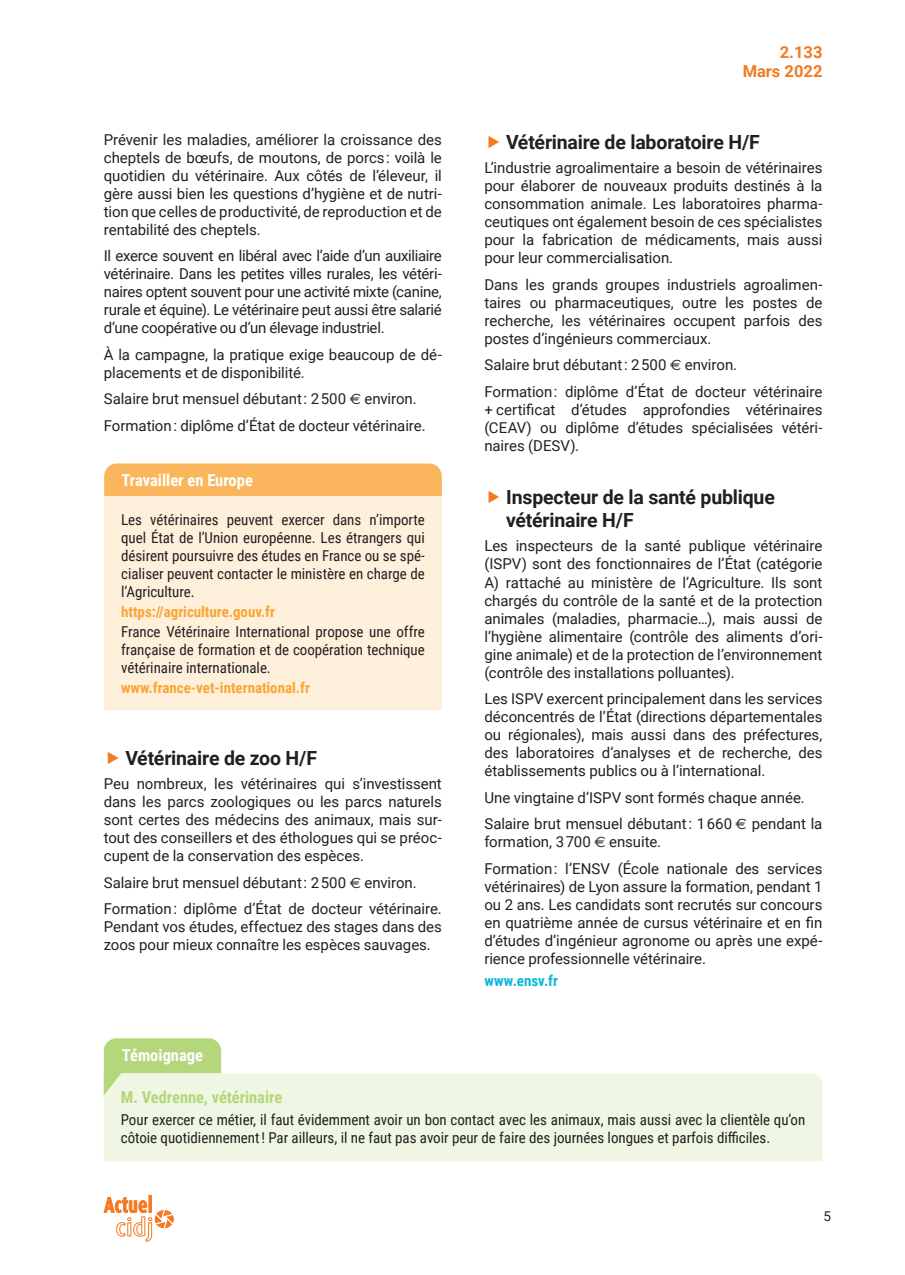
<style>
.page{position:relative;width:905px;height:1275px;background:#fff}
.page>*{position:absolute;margin:0;border:0;box-sizing:border-box;transform-origin:0 0}
.t1{font:700 19.5px/23.4px "Roboto";letter-spacing:-.01em;color:#231f20}
.t2{font:700 16.5px "Roboto Condensed";color:#fff}
.t3{font:700 16.5px "Roboto Condensed";letter-spacing:-.005em;color:#b5d77b}
.t4{font:700 16.5px/19.8px "Roboto";color:#f47921;text-align:right}
.t5{font:15px/18px "Roboto";letter-spacing:-.005em;color:#231f20;text-align:justify}
.t6{font:15px/18px "Roboto Condensed";letter-spacing:-.005em;color:#231f20;text-align:justify}
.t7{font:700 15px "Roboto Condensed";letter-spacing:-.005em;color:#faa636}
.t8{font:700 15px "Roboto Condensed";color:#0db9d6}
.t9{font:13.5px "Roboto";color:#231f20}
.s1{font-family:"Euro Sans"}
</style>
<div class="page">
<svg style="left:103px;top:1195px;width:72px;height:47px"></svg>
<div style="left:104px;top:1073px;width:718px;height:88px;background:#eff6e3"></div>
<svg style="left:104px;top:1038px;width:117px;height:57px;background:#cae2a1"></svg>
<div style="left:104px;top:463px;width:338px;height:33px;background:#fbb65d"></div>
<div style="left:104px;top:496px;width:338px;height:214px;background:#fef0db"></div>
<p class="t5" style="left:104px;top:130px;width:340px">Prévenir les maladies, améliorer la croissance des cheptels de bœufs, de moutons, de porcs : voilà le quotidien du vétérinaire. Aux côtés de l’éleveur, il gère aussi bien les questions d’hygiène et de nutri&shy;tion que celles de productivité, de reproduction et de rentabilité des cheptels.</p>
<p class="t5" style="left:104px;top:246px;width:340px">Il exerce souvent en libéral avec l’aide d’un auxiliaire vétérinaire. Dans les petites villes rurales, les vétéri&shy;naires optent souvent pour une activité mixte (canine, rurale et équine). Le vétérinaire peut aussi être salarié d’une coopérative ou d’un élevage industriel.</p>
<p class="t5" style="left:104px;top:345px;width:340px">À la campagne, la pratique exige beaucoup de dé&shy;placements et de disponibilité.</p>
<p class="t5" style="left:104px;top:385px;width:323px;line-height:26.5px">Salaire brut mensuel débutant : 2 500 <span class="s1">€</span> environ.<br>Formation : diplôme d’État de docteur vétérinaire.</p>
<p class="t2" style="left:122px;top:468px;width:133px">Travailler en Europe</p>
<p class="t6" style="left:121px;top:510px;width:305px">Les vétérinaires peuvent exercer dans n’importe quel État de l’Union européenne. Les étrangers qui désirent poursuivre des études en France ou se spé&shy;cialiser peuvent contacter le ministère en charge de l’Agriculture.</p>
<p class="t7" style="left:121px;top:601px;width:155px">https://agriculture.gouv.fr</p>
<p class="t6" style="left:121px;top:622px;width:305px">France Vétérinaire International propose une offre française de formation et de coopération technique vétérinaire internationale.</p>
<p class="t7" style="left:121px;top:677px;width:190px">www.france-vet-international.fr</p>
<h1 class="t1" style="left:126px;top:745px;width:193px">Vétérinaire de zoo H/F</h1>
<p class="t5" style="left:104px;top:774px;width:340px">Peu nombreux, les vétérinaires qui s’investissent dans les parcs zoologiques ou les parcs naturels sont certes des médecins des animaux, mais sur&shy;tout des conseillers et des éthologues qui se préoc&shy;cupent de la conservation des espèces.</p>
<p class="t5" style="left:104px;top:868px;width:340px;line-height:26.5px">Salaire brut mensuel débutant : 2 500 <span class="s1">€</span> environ.<br>Formation : diplôme d’État de docteur vétérinaire.</p>
<p class="t5" style="left:104px;top:917px;width:340px">Pendant vos études, effectuez des stages dans des zoos pour mieux connaître les espèces sauvages.</p>
<p class="t2" style="left:122px;top:1044px;width:83px">Témoignage</p>
<p class="t4" style="left:743px;top:41px;width:81px">2.133<br>Mars 2022</p>
<h1 class="t1" style="left:506px;top:129px;width:255px">Vétérinaire de laboratoire H/F</h1>
<p class="t5" style="left:484px;top:158px;width:340px">L’industrie agroalimentaire a besoin de vétérinaires pour élaborer de nouveaux produits destinés à la consommation animale. Les laboratoires pharma&shy;ceutiques ont également besoin de ces spécialistes pour la fabrication de médicaments, mais aussi pour leur commercialisation.</p>
<p class="t5" style="left:484px;top:275px;width:340px">Dans les grands groupes industriels agroalimen&shy;taires ou pharmaceutiques, outre les postes de recherche, les vétérinaires occupent parfois des postes d’ingénieurs commerciaux.</p>
<p class="t5" style="left:484px;top:351px;width:340px;line-height:26.5px">Salaire brut débutant : 2 500 <span class="s1">€</span> environ.<br>Formation : diplôme d’État de docteur vétérinaire</p>
<p class="t5" style="left:484px;top:400px;width:340px">+ certificat d’études approfondies vétérinaires (CEAV) ou diplôme d’études spécialisées vétéri&shy;naires (DESV).</p>
<h1 class="t1" style="left:506px;top:484px;width:270px">Inspecteur de la santé publique vétérinaire H/F</h1>
<p class="t5" style="left:484px;top:537px;width:340px">Les inspecteurs de la santé publique vétérinaire (ISPV) sont des fonctionnaires de l’État (catégorie A) rattaché au ministère de l’Agriculture. Ils sont chargés du contrôle de la santé et de la protection animales (maladies, pharmacie…), mais aussi de l’hygiène alimentaire (contrôle des aliments d’ori&shy;gine animale) et de la protection de l’environnement (contrôle des installations polluantes).</p>
<p class="t5" style="left:484px;top:689px;width:340px">Les ISPV exercent principalement dans les services déconcentrés de l’État (directions départementales ou régionales), mais aussi dans des préfectures, des laboratoires d’analyses et de recherche, des établissements publics ou à l’international.</p>
<p class="t5" style="left:484px;top:783px;width:340px;line-height:26.5px">Une vingtaine d’ISPV sont formés chaque année.<br>Salaire brut mensuel débutant : 1 660 <span class="s1">€</span> pendant la</p>
<p class="t5" style="left:484px;top:828px;width:340px;line-height:26.5px">formation, 3 700 <span class="s1">€</span> ensuite.<br>Formation : l’ENSV (École nationale des services</p>
<p class="t5" style="left:484px;top:877px;width:340px">vétérinaires) de Lyon assure la formation, pendant 1 ou 2 ans. Les candidats sont recrutés sur concours en quatrième année de cursus vétérinaire et en fin d’études d’ingénieur agronome ou après une expé&shy;rience professionnelle vétérinaire.</p>
<p class="t8" style="left:484px;top:970px;width:75px">www.ensv.fr</p>
<p class="t3" style="left:121px;top:1085px;width:163px">M. Vedrenne, vétérinaire</p>
<p class="t6" style="left:121px;top:1110px;width:686px">Pour exercer ce métier, il faut évidemment avoir un bon contact avec les animaux, mais aussi avec la clientèle qu’on côtoie quotidiennement ! Par ailleurs, il ne faut pas avoir peur de faire des journées longues et parfois difficiles.</p>
<p class="t9" style="left:823px;top:1206px;width:9px">5</p>
</div>
